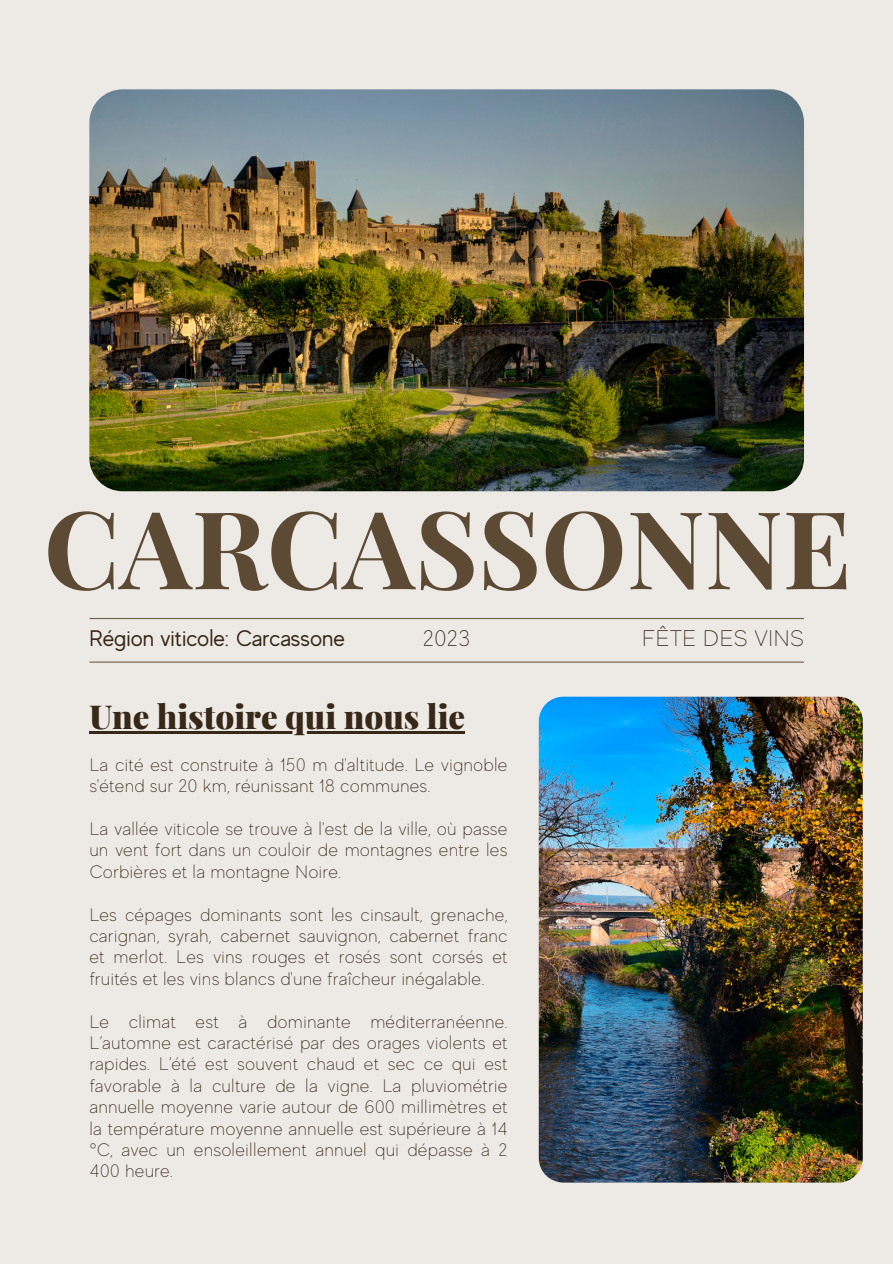
<style>
.page{position:relative;width:893px;height:1264px;background:#fff}
.page>*{position:absolute;margin:0;border:0;box-sizing:border-box;transform-origin:0 0}
.t1{font:700 108px "Playfair Display";color:#5d4a35}
.t2{font:900 33px "Playfair Display";color:#372817}
.t3{font:22.5px "MADE Evolve Sans";color:#372817}
.t4{font:100 22.5px "MADE Evolve Sans";color:#372817}
.t5{font:100 18px/21.3px "MADE Evolve Sans";color:#372817;text-align:justify}
</style>
<div class="page">
<div style="left:0;top:0;width:892px;height:1263px;background:#ede9e5"></div>
<img style="left:89px;top:89px;width:715px;height:402px;border-radius:33px">
<hr style="left:90px;top:618px;width:713px;height:1px;background:#725d46">
<hr style="left:90px;top:661px;width:713px;height:1px;background:#725d46">
<img style="left:538px;top:696px;width:324px;height:486px;border-radius:25px">
<hr style="left:89px;top:731px;width:376px;height:2px;background:#372817">
<h1 class="t1" style="left:44px;top:472px;width:809px">CARCASSONNE</h1>
<h4 class="t3" style="left:89px;top:626px;width:257px">Région viticole: Carcassone</h4>
<h3 class="t4" style="left:422px;top:626px;width:50px">2023</h3>
<h4 class="t4" style="left:641px;top:626px;width:164px">FÊTE DES VINS</h4>
<h2 class="t2" style="left:89px;top:693px;width:377px">Une histoire qui nous lie</h2>
<p class="t5" style="left:89px;top:754px;width:420px">La cité est construite à 150 m d'altitude. Le vignoble s'étend sur 20 km, réunissant 18 communes.</p>
<p class="t5" style="left:89px;top:818px;width:420px">La vallée viticole se trouve à l'est de la ville, où passe un vent fort dans un couloir de montagnes entre les Corbières et la montagne Noire.</p>
<p class="t5" style="left:89px;top:903px;width:420px">Les cépages dominants sont les cinsault, grenache, carignan, syrah, cabernet sauvignon, cabernet franc et merlot. Les vins rouges et rosés sont corsés et fruités et les vins blancs d'une fraîcheur inégalable.</p>
<p class="t5" style="left:89px;top:1010px;width:420px">Le climat est à dominante méditerranéenne.<br>L’automne est caractérisé par des orages violents et rapides. L’été est souvent chaud et sec ce qui est favorable à la culture de la vigne. La pluviométrie annuelle moyenne varie autour de 600 millimètres et la température moyenne annuelle est supérieure à 14 °C, avec un ensoleillement annuel qui dépasse à 2<br>400 heure.</p>
</div>
